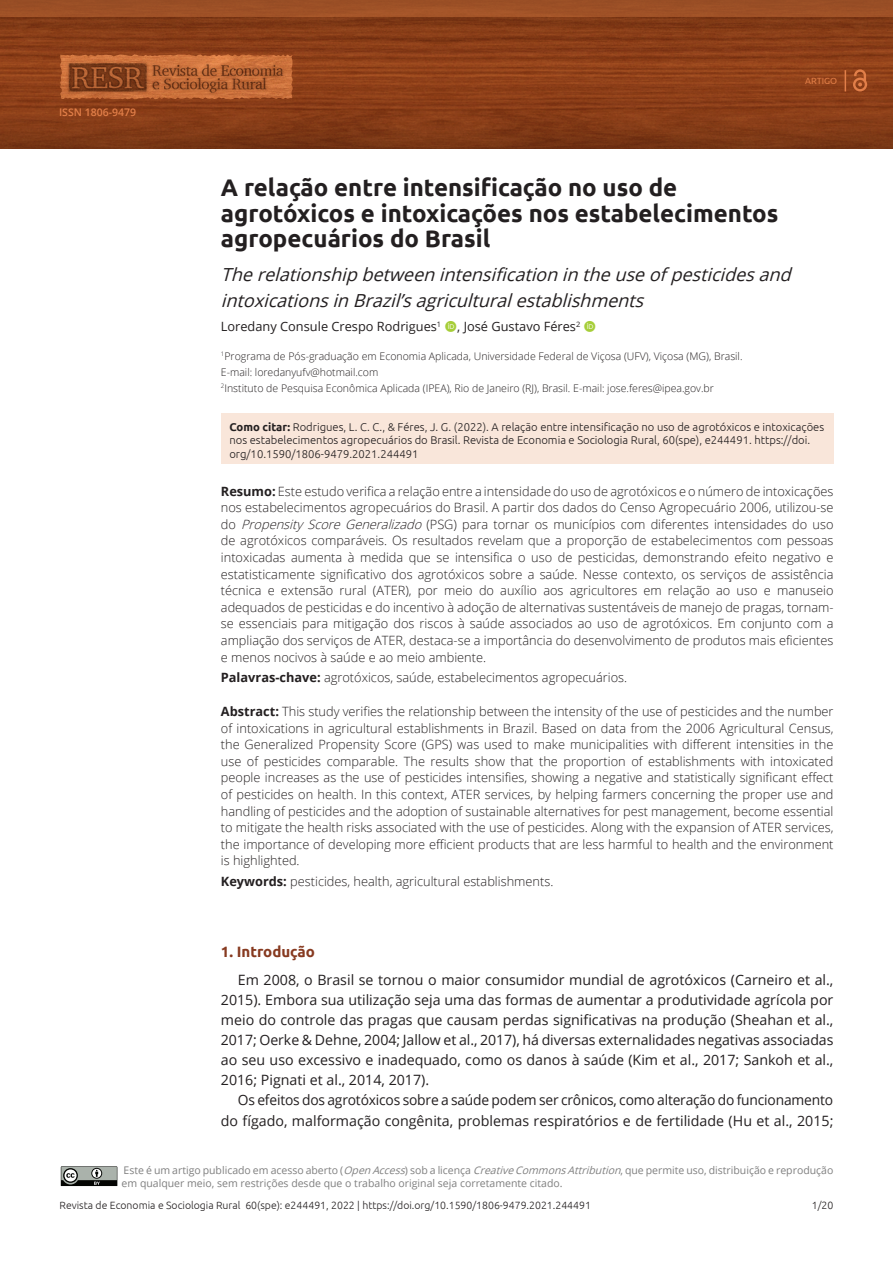
<style>
.page{position:relative;width:893px;height:1263px;background:#fff}
.page>*{position:absolute;margin:0;border:0;box-sizing:border-box;transform-origin:0 0}
.ArticleTitle{font:700 24px/25.7px "Ubuntu";color:#231f20}
.ArticleTitle-Trans1{font:italic 18px/25.7px "Open Sans";color:#231f20}
.Heading1{font:700 15px "Ubuntu";color:#873a20}
.Paragraph{font:14.25px/20.1px "Open Sans";color:#231f20;text-align:justify}
.Abstract{font:300 12.75px/16.6px "Open Sans";color:#231f20;text-align:justify}
.Abstract-Trans1{font:300 12.75px/16.6px "Open Sans";color:#231f20;text-align:justify}
.Keywords{font:300 12.75px "Open Sans";color:#231f20}
.Keywords-Trans1{font:300 12.75px "Open Sans";color:#231f20}
.Authors{font:12.75px "Open Sans";color:#231f20}
.HowToCite{font:300 11.25px/13.6px "Ubuntu";color:#231f20}
.Affiliations{font:300 10.5px/15.9px "Open Sans";color:#231f20}
.LicenseParaAlt{font:10.5px/12.6px "Open Sans";color:#7f7f7f}
.t1{font:300 10.5px "Ubuntu";color:#231f20}
.t2{font:600 10.5px "Open Sans";color:#e27f49}
.t3{font:9px "Ubuntu";color:#e27f48}
.s1{font-weight:700}
.s2{font-style:italic}
</style>
<div class="page">
<svg style="left:0;top:17px;width:893px;height:132px;background:#863b17"></svg>
<div style="left:0;top:0;width:893px;height:17px;background:#9d5026"></div>
<img style="left:58px;top:52px;width:238px;height:50px">
<svg style="left:853px;top:69px;width:14px;height:22px"></svg>
<svg style="left:845px;top:70px;width:1px;height:21px"></svg>
<svg style="left:61px;top:1166px;width:57px;height:21px"></svg>
<div style="left:221px;top:413px;width:612px;height:51px;background:#f9e6da"></div>
<p class="t2" style="left:59px;top:105px;width:79px">ISSN 1806-9479</p>
<p class="t3" style="left:805px;top:75px;width:34px">Artigo</p>
<p class="ArticleTitle" style="left:221px;top:174px;width:559px">A relação entre intensificação no uso de agrotóxicos e intoxicações nos estabelecimentos agropecuários do Brasil</p>
<p class="ArticleTitle-Trans1" style="left:221px;top:262px;width:578px">Therelationshipbetweenintensificationintheuseofpesticidesand intoxicationsinBrazil’sagriculturalestablishments</p>
<p class="Authors" style="left:221px;top:318px;width:222px">Loredany Consule Crespo Rodrigues<sup>1</sup></p>
<p class="Authors" style="left:457px;top:318px;width:124px">, José Gustavo Féres<sup>2</sup></p>
<p class="Affiliations" style="left:221px;top:348px;width:523px"><sup>1</sup>Programa de Pós-graduação em Economia Aplicada, Universidade Federal de Viçosa (UFV), Viçosa (MG), Brasil.<br>E-mail: loredanyufv@hotmail.com</p>
<p class="Affiliations" style="left:221px;top:380px;width:495px"><sup>2</sup>Instituto de Pesquisa Econômica Aplicada (IPEA), Rio de Janeiro (RJ), Brasil. E-mail: jose.feres@ipea.gov.br</p>
<p class="HowToCite" style="left:229px;top:420px;width:596px"><span class="s1">Como citar:</span> Rodrigues, L. C. C., &amp; Féres, J. G. (2022). A relação entre intensificação no uso de agrotóxicos e intoxicações nos estabelecimentos agropecuários do Brasil. Revista de Economia e Sociologia Rural, 60(spe), e244491. https://doi. org/10.1590/1806-9479.2021.244491</p>
<p class="Abstract" style="left:221px;top:482px;width:614px"><span class="s1">Resumo:</span> Este estudo verifica a relação entre a intensidade do uso de agrotóxicos e o número de intoxicações nos estabelecimentos agropecuários do Brasil. A partir dos dados do Censo Agropecuário 2006, utilizou‑se do <span class="s2">Propensity ScoreGeneralizado</span>(PSG) para tornar os municípios com diferentes intensidades do uso de agrotóxicos comparáveis. Os resultados revelam que a proporção de estabelecimentos com pessoas intoxicadas aumenta à medida que se intensifica o uso de pesticidas, demonstrando efeito negativo e estatisticamente significativo dos agrotóxicos sobre a saúde. Nesse contexto, os serviços de assistência técnica e extensão rural (ATER), por meio do auxílio aos agricultores em relação ao uso e manuseio adequados de pesticidas e do incentivo à adoção de alternativas sustentáveis de manejo de pragas, tornam&shy;se essenciais para mitigação dos riscos à saúde associados ao uso de agrotóxicos. Em conjunto com a ampliação dos serviços de ATER, destaca-se a importância do desenvolvimento de produtos mais eficientes e menos nocivos à saúde e ao meio ambiente.</p>
<p class="Keywords" style="left:221px;top:669px;width:408px"><span class="s1">Palavras-chave:</span> agrotóxicos, saúde, estabelecimentos agropecuários.</p>
<p class="Abstract-Trans1" style="left:221px;top:703px;width:614px"><span class="s1">Abstract:</span> This study verifies the relationship between the intensity of the use of pesticides and the number of intoxications in agricultural establishments in Brazil. Based on data from the 2006 Agricultural Census, the Generalized Propensity Score (GPS) was used to make municipalities with different intensities in the use of pesticides comparable. The results show that the proportion of establishments with intoxicated people increases as the use of pesticides intensifies, showing a negative and statistically significant effect of pesticides on health. In this context, ATER services, by helping farmers concerning the proper use and handling of pesticides and the adoption of sustainable alternatives for pest management, become essential to mitigate the health risks associated with the use of pesticides. Along with the expansion of ATER services, the importance of developing more efficient products that are less harmful to health and the environment is highlighted.</p>
<p class="Keywords-Trans1" style="left:221px;top:873px;width:334px"><span class="s1">Keywords:</span> pesticides, health, agricultural establishments.</p>
<p class="Heading1" style="left:221px;top:942px;width:95px">1. Introdução</p>
<p class="Paragraph" style="left:221px;top:970px;width:614px;text-indent:17px">Em 2008, o Brasil se tornou o maior consumidor mundial de agrotóxicos (Carneiro et al., 2015). Embora sua utilização seja uma das formas de aumentar a produtividade agrícola por meio do controle das pragas que causam perdas significativas na produção (Sheahan et al., 2017; Oerke &amp; Dehne, 2004; Jallow et al., 2017), há diversas externalidades negativas associadas ao seu uso excessivo e inadequado, como os danos à saúde (Kim et al., 2017; Sankoh et al., 2016; Pignati et al., 2014, 2017).</p>
<p class="Paragraph" style="left:221px;top:1090px;width:614px;text-align:right">Os efeitos dos agrotóxicos sobre a saúde podem ser crônicos, como alteração do funcionamento do fígado, malformação congênita, problemas respiratórios e de fertilidade (Hu et al., 2015;</p>
<p class="LicenseParaAlt" style="left:122px;top:1164px;width:713px">Este é um artigo publicado em acesso aberto (<span class="s2">OpenAccess</span>) sob a licença <span class="s2">CreativeCommonsAttribution</span>, que permite uso, distribuição e reprodução em qualquer meio, sem restrições desde que o trabalho original seja corretamente citado.</p>
<p class="t1" style="left:60px;top:1198px;width:533px">Revista de Economia e Sociologia Rural 60(spe): e244491, 2022 | https://doi.org/10.1590/1806-9479.2021.244491</p>
<p class="t1" style="left:812px;top:1198px;width:23px">1/20</p>
</div>
